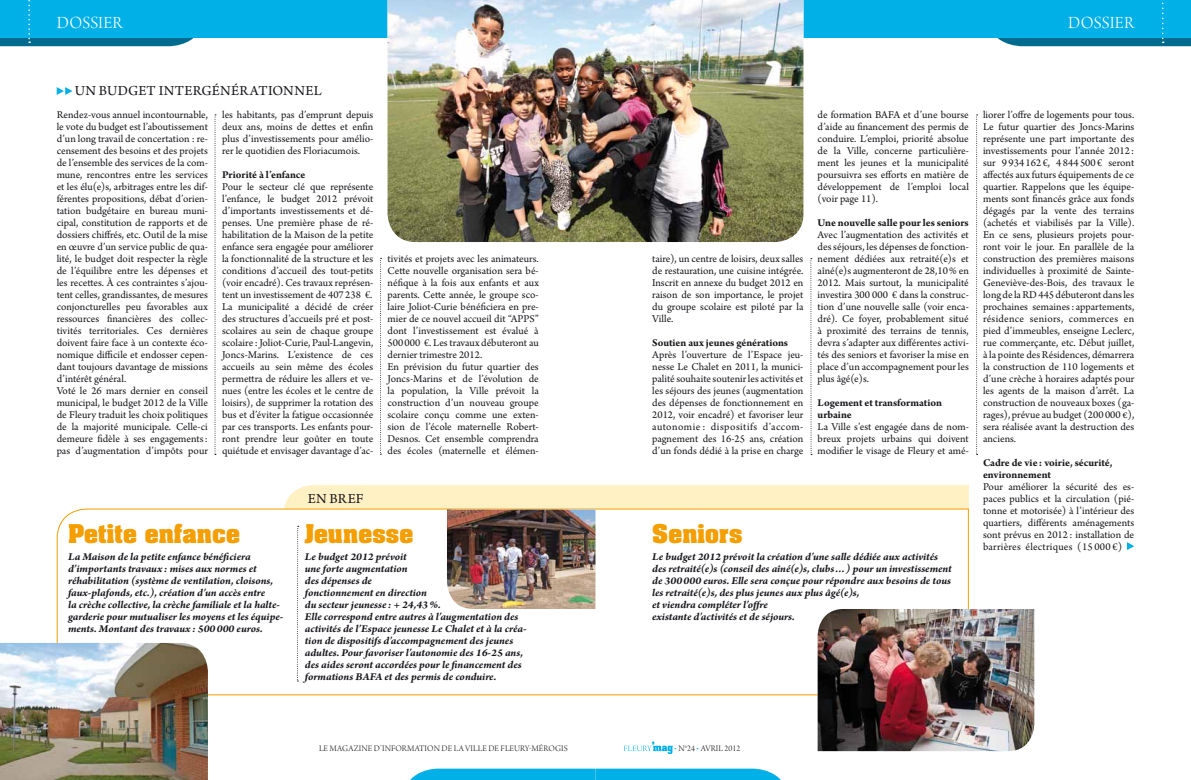
<style>
.page{position:relative;width:1191px;height:780px;background:#fff}
.page>*{position:absolute;margin:0;border:0;box-sizing:border-box;transform-origin:0 0}
.t1{font:700 22px "Aachen Std";letter-spacing:.005em;color:#f49e00}
.t2{font:18px "Arno Pro Light Display";letter-spacing:.01em;color:#fff}
.t3{font:14.5px "Arno Pro";letter-spacing:.195em;color:#1a171c}
.t4{font:11px/12px "Arno Pro";color:#1a171c;text-align:justify}
.t5{font:italic 700 11px/12px "Arno Pro";letter-spacing:-.005em;color:#1a171c;scale:1.05 1}
.t6{font:700 11px/12px "Arno Pro";color:#1a171c}
.t7{font:9px "Arno Pro Light Display";letter-spacing:.01em;color:#1a171c}
.s1{color:#00b0e6}
</style>
<div class="page">
<svg style="left:57px;top:87px;width:15px;height:8px"></svg>
<div style="left:595px;top:0;width:596px;height:38px;background:#00b0e6"></div>
<div style="left:0;top:0;width:595px;height:38px;background:#00b0e6"></div>
<svg style="left:997px;top:2px;width:194px;height:44px"></svg>
<svg style="left:0;top:0;width:194px;height:46px"></svg>
<svg style="left:380px;top:258px;width:1px;height:197px"></svg>
<svg style="left:215px;top:115px;width:1px;height:340px"></svg>
<svg style="left:810px;top:258px;width:2px;height:197px"></svg>
<svg style="left:976px;top:115px;width:1px;height:340px"></svg>
<svg style="left:1127px;top:542px;width:7px;height:8px"></svg>
<div style="left:284px;top:485px;width:685px;height:23px;background:#fff1c3"></div>
<svg style="left:56px;top:508px;width:913px;height:187px"></svg>
<svg style="left:297px;top:526px;width:2px;height:155px"></svg>
<svg style="left:410px;top:768px;width:371px;height:12px;background:#19b7e8"></svg>
<svg style="left:623px;top:741px;width:49px;height:13px"></svg>
<img style="left:387px;top:0;width:416px;height:242px">
<img style="left:0;top:643px;width:208px;height:137px">
<img style="left:817px;top:609px;width:217px;height:142px">
<img style="left:447px;top:509px;width:148px;height:100px">
<h2 class="t2" style="left:57px;top:13px;width:67px">DOSSIER</h2>
<h2 class="t2" style="left:1068px;top:13px;width:67px">DOSSIER</h2>
<h3 class="t3" style="left:75px;top:82px;width:54px">un budget</h3>
<h3 class="t3" style="left:159px;top:82px;width:27px">interg</h3>
<h3 class="t3" style="left:212px;top:82px;width:103px">énérationnel</h3>
<p class="t4" style="left:57px;top:109px;width:153px;text-align:left">Rendez-vous annuel incontournable, le vote du budget est l’aboutissement d’un long travail de concertation : re&shy;censement des besoins et des projets de l’ensemble des services de la com&shy;mune, rencontres entre les services et les élu(e)s, arbitrages entre les dif&shy;férentes propositions, débat d’orien&shy;tation budgétaire en bureau muni&shy;cipal, constitution de rapports et de dossiers chiffrés, etc. Outil de la mise en œuvre d’un service public de qua&shy;lité, le budget doit respecter la règle de l’équilibre entre les dépenses et les recettes. à ces contraintes s’ajou&shy;tent celles, grandissantes, de mesures conjoncturelles peu favorables aux ressources financières des collec&shy;tivités territoriales. Ces dernières doivent faire face à un contexte éco&shy;nomique difficile et endosser cepen&shy;dant toujours davantage de missions d’intérêt général.<br>Voté le 26 mars dernier en conseil municipal, le budget 2012 de la Ville de Fleury traduit les choix politiques de la majorité municipale. Celle-ci demeure fidèle à ses engagements: pas d’augmentation d’impôts pour</p>
<p class="t4" style="left:222px;top:109px;width:153px">les habitants, pas d’emprunt depuis deux ans, moins de dettes et enfin plus d’investissements pour amélio&shy;rer le quotidien des Floriacumois.</p>
<p class="t6" style="left:222px;top:169px;width:85px">Priorité à l’enfance</p>
<p class="t4" style="left:222px;top:181px;width:153px">Pour le secteur clé que représente l’enfance, le budget 2012 prévoit d’importants investissements et dé&shy;penses. Une première phase de ré&shy;habilitation de la Maison de la petite enfance sera engagée pour améliorer la fonctionnalité de la structure et les conditions d’accueil des tout-petits (voir encadré). Ces travaux représen&shy;tent un investissement de 407 238 €.<br>La municipalité a décidé de créer des structures d’accueils pré et post&shy;scolaires au sein de chaque groupe scolaire : Joliot-Curie, Paul-Langevin, Joncs-Marins. L’existence de ces accueils au sein même des écoles permettra de réduire les allers et ve&shy;nues (entre les écoles et le centre de loisirs), de supprimer la rotation des bus et d’éviter la fatigue occasionnée par ces transports. Les enfants pour&shy;ront prendre leur goûter en toute quiétude et envisager davantage d’ac-</p>
<p class="t4" style="left:387px;top:253px;width:153px;text-align:left">tivités et projets avec les animateurs.<br>Cette nouvelle organisation sera bé&shy;néfique à la fois aux enfants et aux parents. Cette année, le groupe sco&shy;laire Joliot-Curie bénéficiera en pre&shy;mier de ce nouvel accueil dit “APPS” dont l’investissement est évalué à 500 000 €. Les travaux débuteront au dernier trimestre 2012.<br>En prévision du futur quartier des Joncs-Marins et de l’évolution de la population, la Ville prévoit la construction d’un nouveau groupe scolaire conçu comme une exten&shy;sion de l’école maternelle Robert-Desnos. Cet ensemble comprendra des écoles (maternelle et élémen-</p>
<h3 class="t3" style="left:308px;top:490px;width:32px">en bref</h3>
<h1 class="t1" style="left:68px;top:517px;width:173px">Petite enfance</h1>
<p class="t5" style="left:68px;top:551px;width:206px">La Maison de la petite enfance bénéficiera d’importants travaux : mises aux normes et réhabilitation (système de ventilation, cloisons, faux-plafonds, etc.), création d’un accès entre<br>la crèche collective, la crèche familiale et la halte&shy;garderie pour mutualiser les moyens et les équipe&shy;ments. Montant des travaux : 500000 euros.</p>
<h1 class="t1" style="left:305px;top:517px;width:110px">Jeunesse</h1>
<p class="t5" style="left:305px;top:551px;width:213px">Le budget 2012 prévoit<br>une forte augmentation<br>des dépenses de<br>fonctionnement en direction<br>du secteur jeunesse: + 24,43%.<br>Elle correspond entre autres à l’augmentation des activités de l’Espace jeunesse Le Chalet et à la créa&shy;tion de dispositifs d’accompagnement des jeunes adultes. Pour favoriser l’autonomie des 16-25 ans, des aides seront accordées pour le financement des formations BAFA et des permis de conduire.</p>
<p class="t7" style="left:319px;top:743px;width:250px">LE MAGAZINE D’INFORMATION DE LA VILLE DE FLEURY-MÉROGIS</p>
<p class="t4" style="left:652px;top:253px;width:153px">taire), un centre de loisirs, deux salles de restauration, une cuisine intégrée.<br>Inscrit en annexe du budget 2012 en raison de son importance, le projet du groupe scolaire est piloté par la Ville.</p>
<p class="t6" style="left:652px;top:337px;width:137px">Soutien aux jeunes générations</p>
<p class="t4" style="left:652px;top:349px;width:153px">Après l’ouverture de l’Espace jeu&shy;nesse Le Chalet en 2011, la munici&shy;palité souhaite soutenir les activités et les séjours des jeunes (augmentation des dépenses de fonctionnement en 2012, voir encadré) et favoriser leur autonomie : dispositifs d’accom&shy;pagnement des 16-25 ans, création d’un fonds dédié à la prise en charge</p>
<p class="t4" style="left:817px;top:109px;width:153px">de formation BAFA et d’une bourse d’aide au financement des permis de conduire. L’emploi, priorité absolue de la Ville, concerne particulière&shy;ment les jeunes et la municipalité poursuivra ses efforts en matière de développement de l’emploi local (voir page 11).</p>
<p class="t6" style="left:817px;top:217px;width:153px">Une nouvelle salle pour les seniors</p>
<p class="t4" style="left:817px;top:229px;width:153px">Avec l’augmentation des activités et des séjours, les dépenses de fonction&shy;nement dédiées aux retraité(e)s et aîné(e)s augmenteront de 28,10% en 2012. Mais surtout, la municipalité investira 300 000 € dans la construc&shy;tion d’une nouvelle salle (voir enca&shy;dré). Ce foyer, probablement situé à proximité des terrains de tennis, devra s’adapter aux différentes activi&shy;tés des seniors et favoriser la mise en place d’un accompagnement pour les plus âgé(e)s.</p>
<p class="t6" style="left:817px;top:397px;width:126px">Logement et transformation urbaine</p>
<p class="t4" style="left:817px;top:421px;width:153px">La Ville s’est engagée dans de nom&shy;breux projets urbains qui doivent modifier le visage de Fleury et amé-</p>
<h1 class="t1" style="left:652px;top:517px;width:92px">Seniors</h1>
<p class="t5" style="left:652px;top:551px;width:287px">Le budget 2012 prévoit la création d’une salle dédiée aux activités des retraité(e)s (conseil des aîné(e)s, clubs…) pour un investissement de 300000 euros. Elle sera conçue pour répondre aux besoins de tous les retraité(e)s, des plus jeunes aux plus âgé(e)s,<br>et viendra compléter l’offre<br>existante d’activités et de séjours.</p>
<p class="t4" style="left:983px;top:109px;width:153px">liorer l’offre de logements pour tous.<br>Le futur quartier des Joncs-Marins représente une part importante des investissements pour l’année 2012 : sur 9 934 162 €, 4 844 500 € seront affectés aux futurs équipements de ce quartier. Rappelons que les équipe&shy;ments sont financés grâce aux fonds dégagés par la vente des terrains (achetés et viabilisés par la Ville).<br>En ce sens, plusieurs projets pour&shy;ront voir le jour. En parallèle de la construction des premières maisons individuelles à proximité de Sainte-Geneviève-des-Bois, des travaux le long de la RD 445 débuteront dans les prochaines semaines: appartements, résidence seniors, commerces en pied d’immeubles, enseigne Leclerc, rue commerçante, etc. Début juillet, à la pointe des Résidences, démarrera la construction de 110 logements et d’une crèche à horaires adaptés pour les agents de la maison d’arrêt. La construction de nouveaux boxes (ga&shy;rages), prévue au budget (200 000 €), sera réalisée avant la destruction des anciens.</p>
<p class="t6" style="left:983px;top:457px;width:131px">Cadre de vie : voirie, sécurité, environnement</p>
<p class="t4" style="left:983px;top:481px;width:153px">Pour améliorer la sécurité des es&shy;paces publics et la circulation (pié&shy;tonne et motorisée) à l’intérieur des quartiers, différents aménagements sont prévus en 2012 : installation de barrières électriques (15 000 €)</p>
<p class="t7" style="left:674px;top:743px;width:33px"><span class="s1">•</span> N°24 <span class="s1">•</span> AVRIL</p>
<p class="t7" style="left:724px;top:743px;width:17px">2012</p>
</div>
